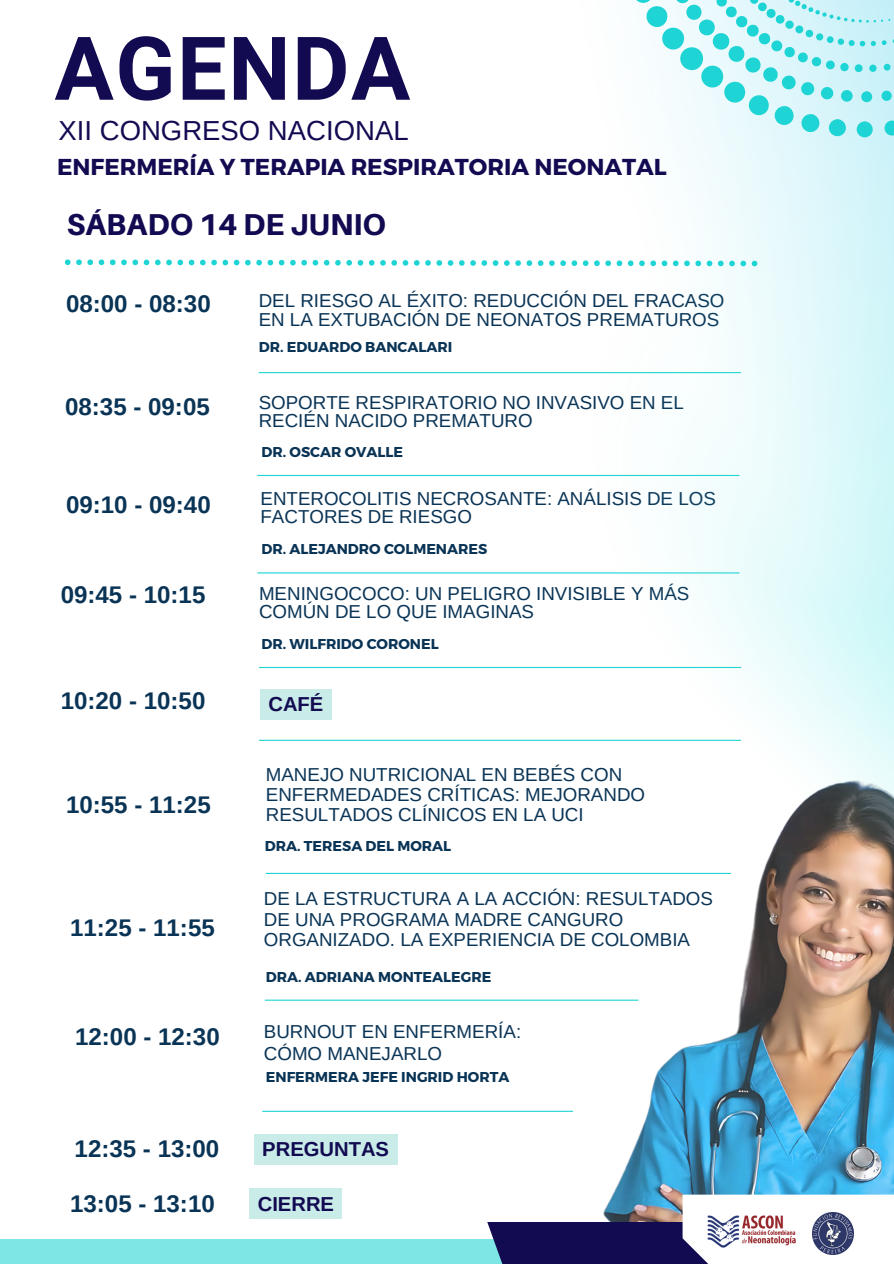
<style>
.page{position:relative;width:894px;height:1264px;background:#fff}
.page>*{position:absolute;margin:0;border:0;box-sizing:border-box;transform-origin:0 0}
.t1{font:700 88.2px "Roboto";letter-spacing:.02em;color:#130b52}
.t2{font:800 30.15px "Aileron";color:#130b52}
.t3{font:27.45px "Arimo";color:#130b52}
.t4{font:700 24.15px "Arimo";color:#0a3456}
.t5{font:700 22.95px "Montserrat";color:#130b52}
.t6{font:700 20.25px "Arimo";color:#130b52}
.t7{font:18.75px/20.2px "Arimo";color:#0a3456}
.t8{font:700 14.25px "Montserrat";color:#0a3456}
</style>
<div class="page">
<img style="left:64px;top:137px;width:829px;height:1084px">
<hr style="left:266px;top:872px;width:464px;height:2px;background:#1fd4d4">
<hr style="left:265px;top:999px;width:373px;height:1px;background:#1fd4d4">
<hr style="left:262px;top:1110px;width:311px;height:1px;background:#1fd4d4">
<hr style="left:259px;top:739px;width:481px;height:2px;background:#1fd4d4">
<div style="left:260px;top:689px;width:71px;height:30px;background:#caece8"></div>
<svg style="left:636px;top:0;width:257px;height:137px"></svg>
<svg style="left:65px;top:259px;width:692px;height:7px"></svg>
<div style="left:0;top:1238px;width:558px;height:25px;background:#7fe6e6"></div>
<div style="left:487px;top:1221px;width:406px;height:42px;background:#130b52"></div>
<div style="left:682px;top:1194px;width:211px;height:69px;background:#fff"></div>
<img style="left:812px;top:1212px;width:41px;height:42px">
<img style="left:707px;top:1215px;width:89px;height:33px">
<div style="left:254px;top:1133px;width:143px;height:31px;background:#caece8"></div>
<div style="left:249px;top:1188px;width:93px;height:30px;background:#caece8"></div>
<p class="t1" style="left:54px;top:18px;width:357px">AGENDA</p>
<h4 class="t3" style="left:58px;top:115px;width:351px">XII CONGRESO NACIONAL</h4>
<h4 class="t5" style="left:57px;top:152px;width:611px">ENFERMERÍA Y TERAPIA RESPIRATORIA NEONATAL</h4>
<h4 class="t2" style="left:67px;top:205px;width:320px">SÁBADO 14 DE JUNIO</h4>
<h6 class="t4" style="left:66px;top:290px;width:146px">08:00 - 08:30</h6>
<p class="t4" style="left:65px;top:393px;width:146px">08:35 - 09:05</p>
<p class="t4" style="left:66px;top:491px;width:146px">09:10 - 09:40</p>
<h4 class="t4" style="left:61px;top:581px;width:146px">09:45 - 10:15</h4>
<h6 class="t4" style="left:61px;top:687px;width:146px">10:20 - 10:50</h6>
<h6 class="t4" style="left:66px;top:791px;width:146px">10:55 - 11:25</h6>
<p class="t4" style="left:70px;top:914px;width:146px">11:25 - 11:55</p>
<p class="t4" style="left:75px;top:1023px;width:146px">12:00 - 12:30</p>
<p class="t7" style="left:259px;top:291px;width:467px;line-height:19.2px">DEL RIESGO AL ÉXITO: REDUCCIÓN DEL FRACASO<br>EN LA EXTUBACIÓN DE NEONATOS PREMATUROS</p>
<h1 class="t8" style="left:259px;top:338px;width:195px">DR. EDUARDO BANCALARI</h1>
<h3 class="t7" style="left:259px;top:394px;width:426px;line-height:18px">SOPORTE RESPIRATORIO NO INVASIVO EN EL<br>RECIÉN NACIDO PREMATURO</h3>
<p class="t8" style="left:261px;top:442px;width:143px">DR. OSCAR OVALLE</p>
<h4 class="t7" style="left:260px;top:489px;width:457px;line-height:18px">ENTEROCOLITIS NECROSANTE: ANÁLISIS DE LOS<br>FACTORES DE RIESGO</h4>
<h2 class="t8" style="left:261px;top:539px;width:227px">DR. ALEJANDRO COLMENARES</h2>
<p class="t7" style="left:259px;top:584px;width:432px;line-height:18px">MENINGOCOCO: UN PELIGRO INVISIBLE Y MÁS<br>COMÚN DE LO QUE IMAGINAS</p>
<h4 class="t8" style="left:261px;top:635px;width:179px">DR. WILFRIDO CORONEL</h4>
<p class="t6" style="left:268px;top:693px;width:56px">CAFÉ</p>
<h6 class="t7" style="left:266px;top:764px;width:380px">MANEJO NUTRICIONAL EN BEBÉS CON<br>ENFERMEDADES CRÍTICAS: MEJORANDO<br>RESULTADOS CLÍNICOS EN LA UCI</h6>
<h4 class="t8" style="left:265px;top:836px;width:188px">DRA. TERESA DEL MORAL</h4>
<p class="t7" style="left:264px;top:888px;width:450px">DE LA ESTRUCTURA A LA ACCIÓN: RESULTADOS<br>DE UNA PROGRAMA MADRE CANGURO<br>ORGANIZADO. LA EXPERIENCIA DE COLOMBIA</p>
<p class="t8" style="left:266px;top:968px;width:227px">DRA. ADRIANA MONTEALEGRE</p>
<p class="t7" style="left:264px;top:1021px;width:259px;line-height:21.3px">BURNOUT EN ENFERMERÍA:<br>CÓMO MANEJARLO</p>
<h4 class="t8" style="left:266px;top:1067px;width:245px">ENFERMERA JEFE INGRID HORTA</h4>
<h4 class="t4" style="left:75px;top:1135px;width:146px">12:35 - 13:00</h4>
<h5 class="t6" style="left:262px;top:1137px;width:128px">PREGUNTAS</h5>
<h4 class="t4" style="left:70px;top:1189px;width:146px">13:05 - 13:10</h4>
<h4 class="t6" style="left:258px;top:1192px;width:78px">CIERRE</h4>
</div>
